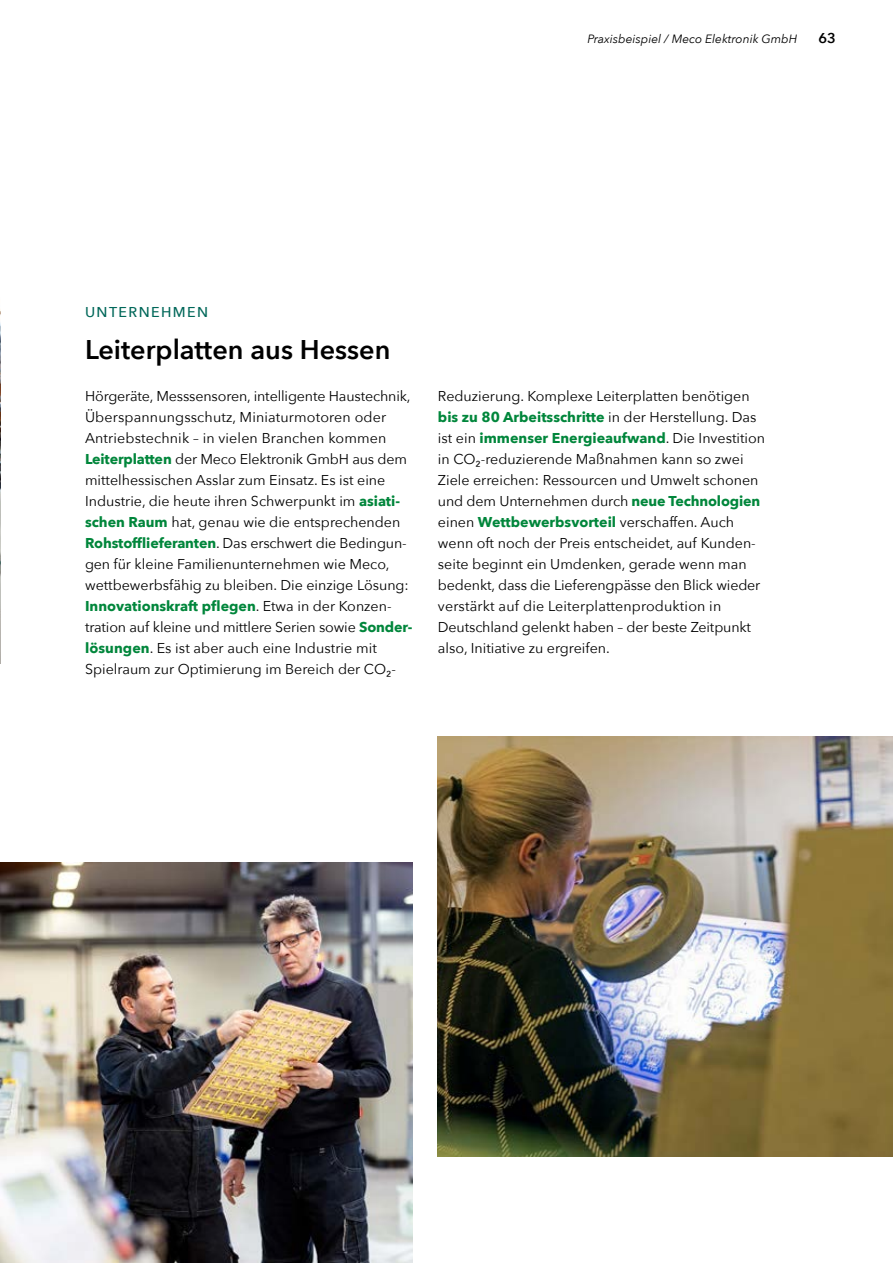
<style>
.page{position:relative;width:893px;height:1263px;background:#fff}
.page>*{position:absolute;margin:0;border:0;box-sizing:border-box;transform-origin:0 0}
.t1{font:600 27px "Avenir Next";color:#000}
.t2{font:14.25px/21px "Avenir Next";color:#000}
.t3{font:500 14.25px "Avenir Next";letter-spacing:.1em;color:#006759}
.t4{font:600 14.25px "Avenir Next";color:#000}
.t5{font:italic 12px "Avenir Next";color:#000}
.s1{font-weight:700;color:#00863b}
</style>
<div class="page">
<img style="left:0;top:310px;width:1px;height:353px">
<img style="left:0;top:863px;width:412px;height:400px">
<img style="left:438px;top:737px;width:455px;height:420px">
<p class="t5" style="left:587px;top:28px;width:211px">Praxisbeispiel / Meco Elektronik GmbH</p>
<p class="t4" style="left:819px;top:25px;width:19px">63</p>
<p class="t3" style="left:85px;top:299px;width:125px">UNTERNEHMEN</p>
<h2 class="t1" style="left:85px;top:326px;width:307px">Leiterplatten aus Hessen</h2>
<p class="t2" style="left:85px;top:384px;width:329px">Hörgeräte, Messsensoren, intelligente Haustechnik, Überspannungsschutz, Miniaturmotoren oder Antriebstechnik – in vielen Branchen kommen <span class="s1">Leiterplatten</span> der Meco Elektronik GmbH aus dem mittelhessischen Asslar zum Einsatz. Es ist eine Industrie, die heute ihren Schwerpunkt im <span class="s1">asiati&shy;schen Raum</span> hat, genau wie die entsprechenden <span class="s1">Rohstofflieferanten</span>. Das erschwert die Bedingun&shy;gen für kleine Familienunternehmen wie Meco, wettbewerbsfähig zu bleiben. Die einzige Lösung:<br><span class="s1">Innovationskraft pflegen</span>. Etwa in der Konzen&shy;tration auf kleine und mittlere Serien sowie <span class="s1">Sonder&shy;lösungen</span>. Es ist aber auch eine Industrie mit Spielraum zur Optimierung im Bereich der CO -</p>
<p class="t2" style="left:386px;top:665px;width:7px">²</p>
<p class="t2" style="left:438px;top:384px;width:329px">Reduzierung. Komplexe Leiterplatten benötigen <span class="s1">bis zu 80 Arbeitsschritte</span> in der Herstellung. Das ist ein <span class="s1">immenser Energieaufwand</span>. Die Investition in CO -reduzierende Maßnahmen kann so zwei</p>
<p class="t2" style="left:438px;top:459px;width:322px;line-height:13.5px;text-indent:38px">²<br>Ziele erreichen: Ressourcen und Umwelt schonen</p>
<p class="t2" style="left:438px;top:490px;width:324px">und dem Unternehmen durch <span class="s1">neue Technologien </span>einen <span class="s1">Wettbewerbsvorteil</span> verschaffen. Auch wenn oft noch der Preis entscheidet, auf Kunden&shy;seite beginnt ein Umdenken, gerade wenn man bedenkt, dass die Lieferengpässe den Blick wieder verstärkt auf die Leiterplattenproduktion in Deutschland gelenkt haben – der beste Zeitpunkt also, Initiative zu ergreifen.</p>
</div>
